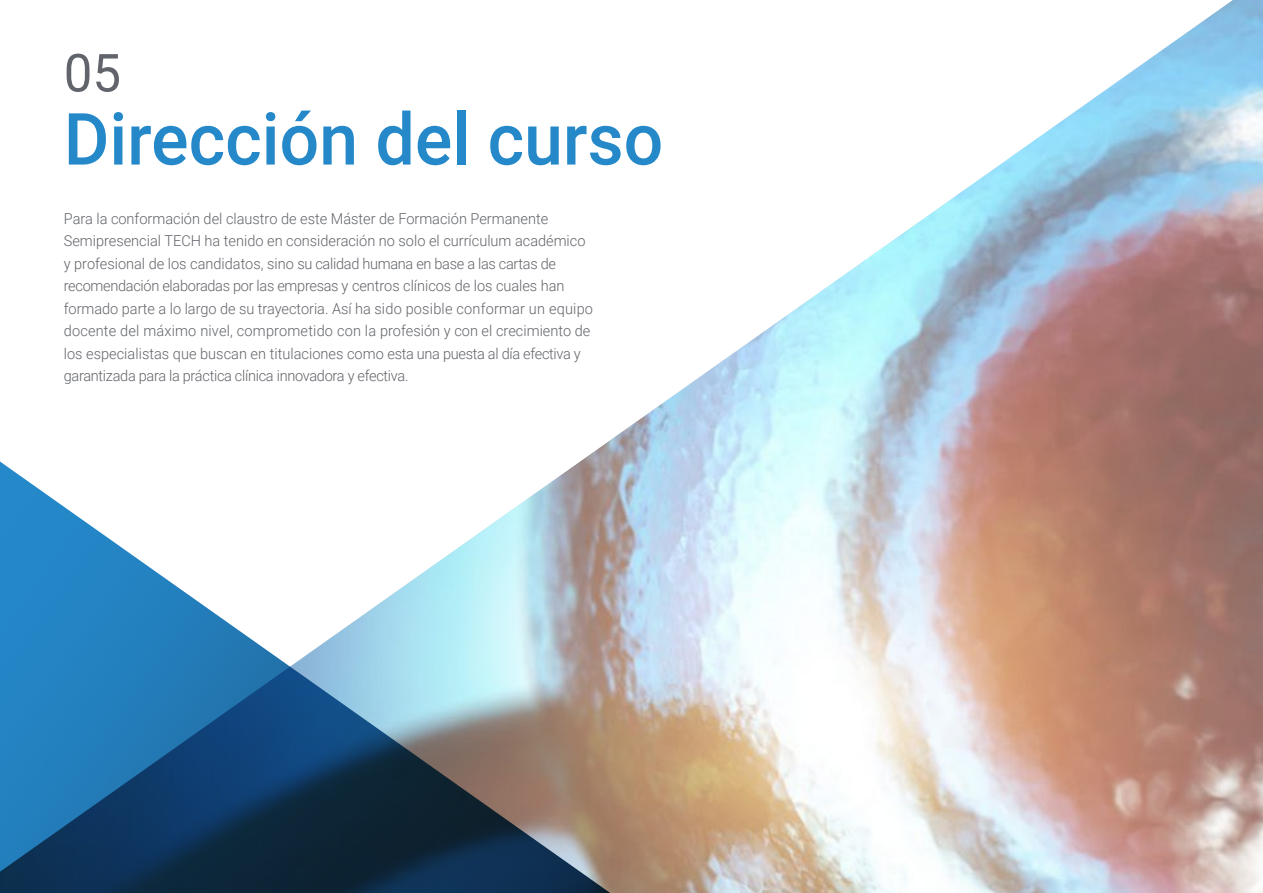
<style>
.page{position:relative;width:1263px;height:893px;background:#fff}
.page>*{position:absolute;margin:0;border:0;box-sizing:border-box;transform-origin:0 0}
.t1{font:500 72px "Roboto";color:#2488c9}
.t2{font:52.5px "Roboto";color:#61646a}
.t3{font:300 15px/22.5px "Roboto";color:#61646a}
</style>
<div class="page">
<img style="left:602px;top:0;width:661px;height:893px">
<svg style="left:0;top:446px;width:640px;height:447px"></svg>
<h2 class="t2" style="left:64px;top:36px;width:59px">05</h2>
<h1 class="t1" style="left:64px;top:89px;width:601px">Dirección del curso</h1>
<p class="t3" style="left:64px;top:207px;width:531px">Para la conformación del claustro de este Máster de Formación Permanente Semipresencial TECH ha tenido en consideración no solo el currículum académico y profesional de los candidatos, sino su calidad humana en base a las cartas de recomendación elaboradas por las empresas y centros clínicos de los cuales han formado parte a lo largo de su trayectoria. Así ha sido posible conformar un equipo docente del máximo nivel, comprometido con la profesión y con el crecimiento de los especialistas que buscan en titulaciones como esta una puesta al día efectiva y garantizada para la práctica clínica innovadora y efectiva.</p>
</div>
